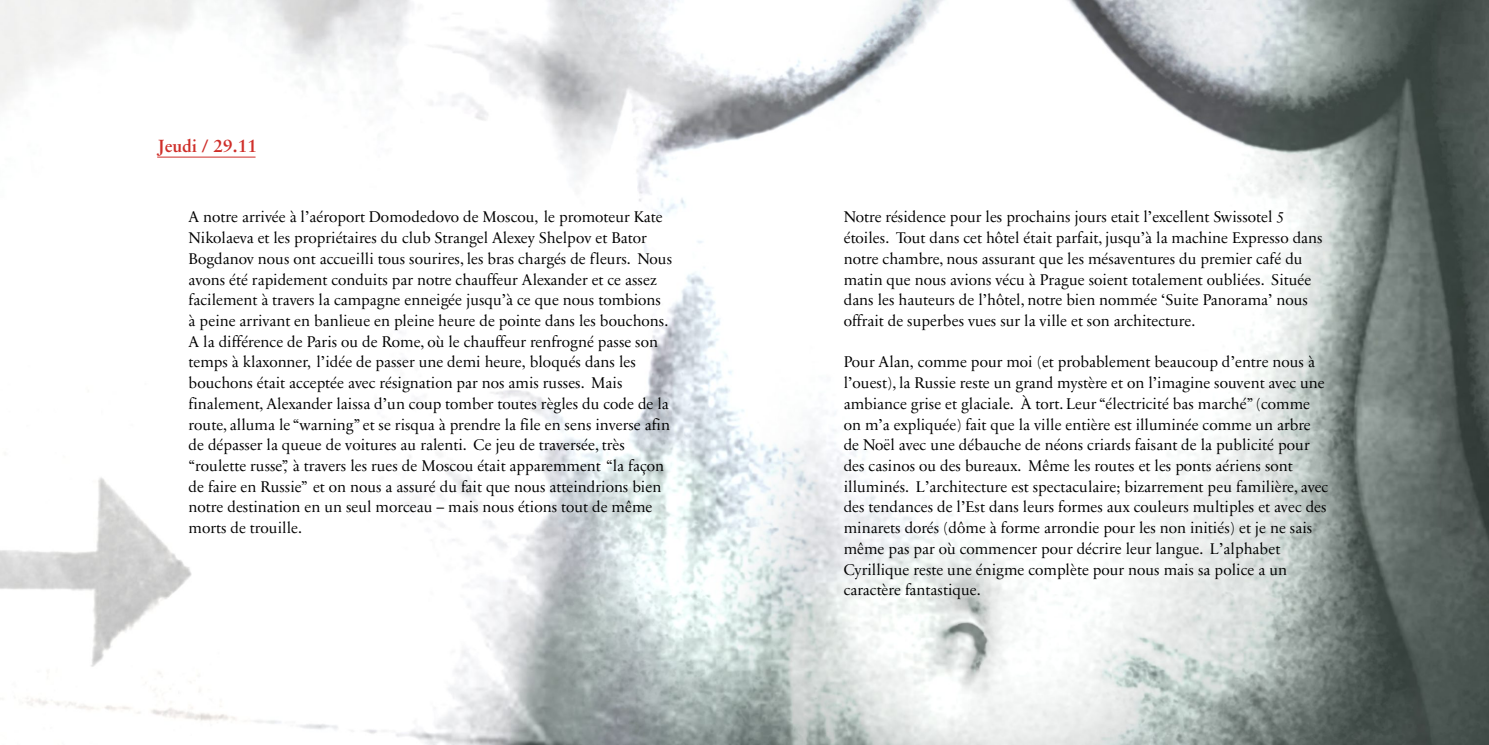
<style>
.page{position:relative;width:1489px;height:745px;background:#fff}
.page>*{position:absolute;margin:0;border:0;box-sizing:border-box;transform-origin:0 0}
.t1{font:700 17.5px "Sabon Cyr";letter-spacing:-2.78em;color:#cf2e29}
.t2{font:15.75px/20.7px "Sabon Next LT Display";color:#000}
.t3{font:15.75px "Sabon Cyr";color:#000}
.s1{font-family:"Sabon Cyr"}
</style>
<div class="page">
<img style="left:0;top:0;width:1488px;height:744px">
<hr style="left:157px;top:156px;width:98px;height:1px;background:#cf2e29">
<p class="t1" style="left:158px;top:138px;width:149px">Jeudi / 29. 11</p>
<p class="t2" style="left:188px;top:208px;width:485px">A notre arrivée à l aéroport Domodedovo de Moscou, le promoteur Kate Nikolaeva et les propriétaires du club Strangel Alexey Shelpov et Bator Bogdanov nous ont accueilli tous sourires, les bras chargés de fleurs. Nous avons été rapidement conduits par notre chauffeur Alexander et ce assez facilement à travers la campagne enneigée jusqu<span class="s1">’</span>à ce que nous tombions<br>à peine arrivant en banlieue en pleine heure de pointe dans les bouchons.<br>A la différence de Paris ou de Rome, où le chauffeur renfrogné passe son temps à klaxonner, l<span class="s1">’</span>idée de passer une demi heure, bloqués dans les bouchons était acceptée avec résignation par nos amis russes. Mais finalement, Alexander laissa d<span class="s1">’</span>un coup tomber toutes règles du code de la route, alluma le “warning” et se risqua à prendre la file en sens inverse afin de dépasser la queue de voitures au ralenti. Ce jeu de traversée, très “roulette russe”, à travers les rues de Moscou était apparemment “la façon de faire en Russie” et on nous a assuré du fait que nous atteindrions bien notre destination en un seul morceau <span class="s1">–</span> mais nous tions tout de même morts de trouille.</p>
<p class="t3" style="left:305px;top:210px;width:10px">’</p>
<p class="t2" style="left:518px;top:498px;width:8px">é</p>
<p class="t2" style="left:843px;top:208px;width:480px">Notre résidence pour les prochains jours etait l<span class="s1">’</span>excellent Swissotel 5 étoiles. Tout dans cet hôtel était parfait, jusqu<span class="s1">’</span>à la machine Expresso dans notre chambre, nous assurant que les mésaventures du premier café du matin que nous avions vécu à Prague soient totalement oubliées. Située dans les hauteurs de l<span class="s1">’</span>hôtel, notre bien nommée <span class="s1">‘</span>Suite Panorama<span class="s1">’</span>nous offrait de superbes vues sur la ville et son architecture.</p>
<p class="t2" style="left:843px;top:353px;width:486px">Pour Alan, comme pour moi (et probablement beaucoup d<span class="s1">’</span>entre nous à l<span class="s1">’</span>ouest), la Russie reste un grand mystère et on l<span class="s1">’</span>imagine souvent avec une ambiance grise et glaciale. À tort. Leur “électricité bas marché” (comme on m<span class="s1">’</span>a expliquée) fait que la ville entière est illuminée comme un arbre de Noël avec une débauche de néons criards faisant de la publicité pour des casinos ou des bureaux. Même les routes et les ponts aériens sont illuminés. L<span class="s1">’</span>architecture est spectaculaire; bizarrement peu familière, avec des tendances de l<span class="s1">’</span>Est dans leurs formes aux couleurs multiples et avec des minarets dorés (dôme à forme arrondie pour les non initiés) et je ne sais même pas par où commencer pour décrire leur langue. L<span class="s1">’</span>alphabet Cyrillique reste une énigme complète pour nous mais sa police a un caractère fantastique.</p>
</div>
